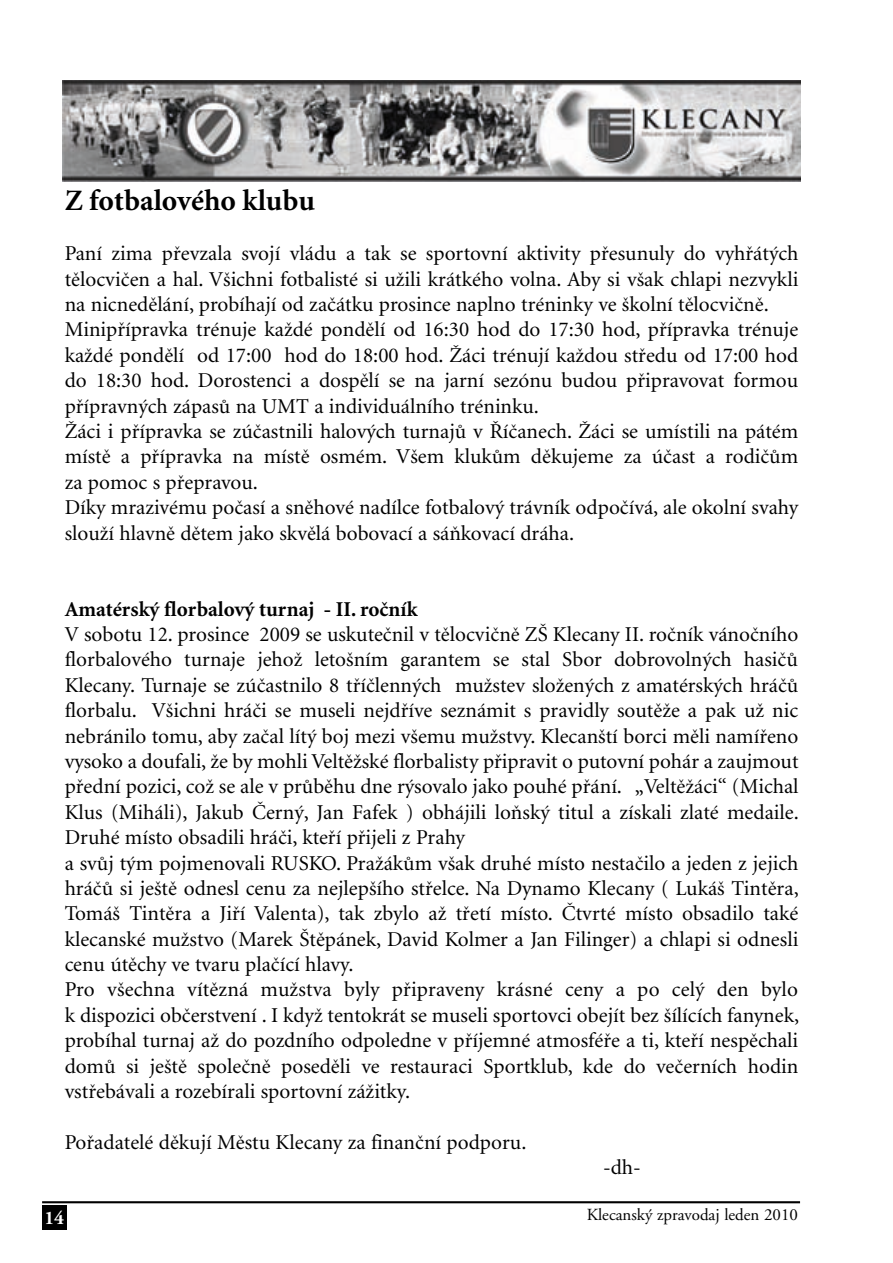
<style>
.page{position:relative;width:893px;height:1263px;background:#fff}
.page>*{position:absolute;margin:0;border:0;box-sizing:border-box;transform-origin:0 0}
.t1{font:700 29.55px "Minion CE";color:#000}
.t2{font:21.15px/25.3px "Minion CE";color:#000}
.t3{font:700 21.15px "Minion CE";color:#000}
.t4{font:700 19.05px "Adobe Garamond CE";color:#fff}
.t5{font:16.95px "Adobe Garamond CE";color:#000}
</style>
<div class="page">
<hr style="left:42px;top:1201px;width:758px;height:2px;background:#000">
<div style="left:42px;top:1205px;width:25px;height:24px;background:#000"></div>
<img style="left:63px;top:80px;width:737px;height:101px">
<h1 class="t1" style="left:65px;top:189px;width:252px">Z fotbalového klubu</h1>
<p class="t2" style="left:65px;top:243px;width:735px">Paní zima převzala svojí vládu a tak se sportovní aktivity přesunuly do vyhřátých tělocvičen a hal. Všichni fotbalisté si užili krátkého volna. Aby si však chlapi nezvykli na nicnedělání, probíhají od začátku prosince naplno tréninky ve školní tělocvičně.<br>Minipřípravka trénuje každé pondělí od 16:30 hod do 17:30 hod, přípravka trénuje každé pondělí od 17:00 hod do 18:00 hod. Žáci trénují každou středu od 17:00 hod do 18:30 hod. Dorostenci a dospělí se na jarní sezónu budou připravovat formou přípravných zápasů na UMT a individuálního tréninku.<br>Žáci i přípravka se zúčastnili halových turnajů v Říčanech. Žáci se umístili na pátém místě a přípravka na místě osmém. Všem klukům děkujeme za účast a rodičům za pomoc s přepravou.<br>Díky mrazivému počasí a sněhové nadílce fotbalový trávník odpočívá, ale okolní svahy slouží hlavně dětem jako skvělá bobovací a sáňkovací dráha.</p>
<p class="t3" style="left:65px;top:601px;width:354px">Amatérský florbalový turnaj - II. ročník</p>
<p class="t2" style="left:65px;top:623px;width:736px">V sobotu 12. prosince 2009 se uskutečnil v tělocvičně ZŠ Klecany II. ročník vánočního florbalového turnaje jehož letošním garantem se stal Sbor dobrovolných hasičů Klecany. Turnaje se zúčastnilo 8 tříčlenných mužstev složených z amatérských hráčů florbalu. Všichni hráči se museli nejdříve seznámit s pravidly soutěže a pak už nic nebránilo tomu, aby začal lítý boj mezi všemu mužstvy. Klecanští borci měli namířeno vysoko a doufali, že by mohli Veltěžské florbalisty připravit o putovní pohár a zaujmout přední pozici, což se ale v průběhu dne rýsovalo jako pouhé přání. „Veltěžáci“ (Michal Klus (Miháli), Jakub Černý, Jan Fafek ) obhájili loňský titul a získali zlaté medaile.<br>Druhé místo obsadili hráči, kteří přijeli z Prahy<br>a svůj tým pojmenovali RUSKO. Pražákům však druhé místo nestačilo a jeden z jejich hráčů si ještě odnesl cenu za nejlepšího střelce. Na Dynamo Klecany ( Lukáš Tintěra, Tomáš Tintěra a Jiří Valenta), tak zbylo až třetí místo. Čtvrté místo obsadilo také klecanské mužstvo (Marek Štěpánek, David Kolmer a Jan Filinger) a chlapi si odnesli cenu útěchy ve tvaru plačící hlavy.<br>Pro všechna vítězná mužstva byly připraveny krásné ceny a po celý den bylo k dispozici občerstvení . I když tentokrát se museli sportovci obejít bez šílících fanynek, probíhal turnaj až do pozdního odpoledne v příjemné atmosféře a ti, kteří nespěchali domů si ještě společně poseděli ve restauraci Sportklub, kde do večerních hodin vstřebávali a rozebírali sportovní zážitky.</p>
<p class="t2" style="left:65px;top:1131px;width:463px">Pořadatelé děkují Městu Klecany za finanční podporu.</p>
<p class="t2" style="left:603px;top:1156px;width:39px">-dh-</p>
<p class="t4" style="left:44px;top:1210px;width:21px">14</p>
<p class="t5" style="left:587px;top:1208px;width:213px">Klecanský zpravodaj leden 2010</p>
</div>
